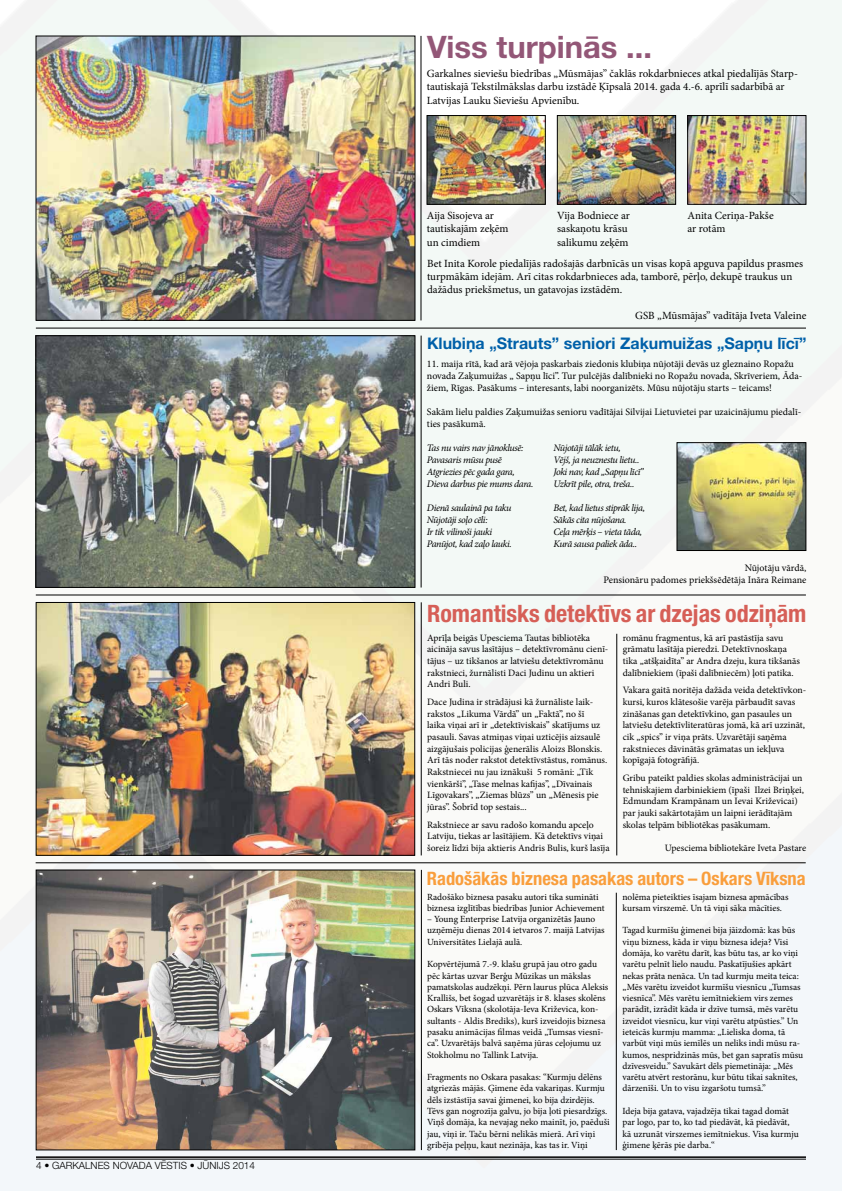
<style>
.page{position:relative;width:842px;height:1191px;background:#fff}
.page>*{position:absolute;margin:0;border:0;box-sizing:border-box;transform-origin:0 0}
.t1{font:700 31px "Helvetica Neue LT Pro";color:#935777}
.t2{font:700 condensed 24px "Helvetica Neue LT Pro";color:#d65f57}
.t3{font:700 condensed 18.5px "Helvetica Neue LT Pro";color:#f99e3c}
.t4{font:700 16px "Helvetica Neue LT Pro";color:#0060a9}
.t5{font:11px/13.2px "Minion Pro";color:#000}
.t6{font:10px/12px "Minion Pro";color:#000}
.t7{font:italic 10px/12px "Minion Pro";letter-spacing:-.04em;color:#000}
.t8{font:300 10px "Helvetica Neue LT Pro";color:#000}
.t9{font:9.7px/11.6px "Minion Pro";color:#000}
.t10{font:9.4px/11.3px "Minion Pro";color:#000}
</style>
<div class="page">
<img style="left:0;top:0;width:842px;height:1190px">
<hr style="left:36px;top:1156px;width:770px;height:1px;background:#000">
<hr style="left:36px;top:1158px;width:770px;height:1px;background:#000">
<img style="left:429px;top:117px;width:114px;height:85px">
<div style="left:427px;top:115px;width:118px;height:89px;border:1px solid #000"></div>
<img style="left:559px;top:117px;width:115px;height:85px">
<div style="left:557px;top:115px;width:119px;height:89px;border:1px solid #000"></div>
<img style="left:38px;top:38px;width:375px;height:280px">
<img style="left:689px;top:117px;width:115px;height:85px">
<div style="left:687px;top:115px;width:119px;height:89px;border:1px solid #000"></div>
<hr style="left:421px;top:36px;width:1px;height:284px;background:#000">
<hr style="left:36px;top:327px;width:770px;height:1px;background:#000">
<img style="left:38px;top:337px;width:375px;height:248px">
<div style="left:36px;top:335px;width:379px;height:252px;border:1px solid #000"></div>
<hr style="left:36px;top:594px;width:770px;height:1px;background:#000">
<hr style="left:421px;top:335px;width:1px;height:252px;background:#000">
<img style="left:38px;top:604px;width:375px;height:249px">
<div style="left:36px;top:602px;width:379px;height:253px;border:1px solid #000"></div>
<hr style="left:36px;top:862px;width:770px;height:1px;background:#000">
<hr style="left:617px;top:634px;width:1px;height:221px;background:#000">
<hr style="left:421px;top:602px;width:1px;height:253px;background:#000">
<img style="left:38px;top:872px;width:375px;height:276px">
<div style="left:36px;top:870px;width:379px;height:280px;border:1px solid #000"></div>
<hr style="left:421px;top:870px;width:1px;height:280px;background:#000">
<hr style="left:616px;top:892px;width:1px;height:258px;background:#000">
<img style="left:679px;top:444px;width:125px;height:104px">
<div style="left:677px;top:442px;width:129px;height:108px;border:1px solid #000"></div>
<p class="t8" style="left:36px;top:1159px;width:220px">4 • GARKALNES NOVADA VĒSTIS • JŪNIJS 2014</p>
<h1 class="t1" style="left:427px;top:28px;width:227px">Viss turpinās ...</h1>
<p class="t5" style="left:427px;top:67px;width:372px">Garkalnes sieviešu biedrības „Mūsmājas” čaklās rokdarbnieces atkal piedalījās Starp&shy;tautiskajā Tekstilmākslas darbu izstādē Ķīpsalā 2014. gada 4.-6. aprīlī sadarbībā ar<br>Latvijas Lauku Sieviešu Apvienību.</p>
<p class="t5" style="left:427px;top:209px;width:83px">Aija Sisojeva ar tautiskajām zeķēm un cimdiem</p>
<p class="t5" style="left:557px;top:209px;width:74px">Vija Bodniece ar saskaņotu krāsu salikumu zeķēm</p>
<p class="t5" style="left:687px;top:209px;width:88px">Anita Ceriņa-Pakše ar rotām</p>
<p class="t5" style="left:427px;top:256px;width:378px">Bet Inita Korole piedalījās radošajās darbnīcās un visas kopā apguva papildus prasmes turpmākām idejām. Arī citas rokdarbnieces ada, tamborē, pērļo, dekupē traukus un dažādus priekšmetus, un gatavojas izstādēm.</p>
<p class="t5" style="left:635px;top:309px;width:173px">GSB „Mūsmājas” vadītāja Iveta Valeine</p>
<h3 class="t4" style="left:427px;top:333px;width:381px">Klubiņa „Strauts” seniori Zaķumuižas „Sapņu līcī”</h3>
<p class="t6" style="left:427px;top:358px;width:377px">11. maija rītā, kad arā vējoja paskarbais ziedonis klubiņa nūjotāji devās uz gleznaino Ropažu novada Zaķumuižas „ Sapņu līci”. Tur pulcējās dalībnieki no Ropažu novada, Skrīveriem, Āda&shy;žiem, Rīgas. Pasākums – interesants, labi noorganizēts. Mūsu nūjotāju starts – teicams!</p>
<p class="t6" style="left:427px;top:406px;width:376px">Sakām lielu paldies Zaķumuižas senioru vadītājai Silvijai Lietuvietei par uzaicinājumu piedalī&shy;ties pasākumā.</p>
<p class="t7" style="left:427px;top:442px;width:108px">Tas nu vairs nav jānoklusē:<br>Pavasaris mūsu pusē<br>Atgriezies pēc gada gara,<br>Dieva darbus pie mums dara.</p>
<p class="t7" style="left:427px;top:502px;width:86px">Dienā saulainā pa taku<br>Nūjotāji soļo cēli:<br>Ir tik vilinoši jauki<br>Panūjot, kad zaļo lauki.</p>
<p class="t6" style="left:603px;top:562px;width:204px;text-align:right">Nūjotāju vārdā,<br>Pensionāru padomes priekšsēdētāja Ināra Reimane</p>
<p class="t7" style="left:553px;top:442px;width:92px">Nūjotāji tālāk ietu,<br>Vējš, ja neuznestu lietu..<br>Joki nav, kad „Sapņu līcī”<br>Uzkrīt pile, otra, treša..</p>
<p class="t7" style="left:553px;top:502px;width:93px">Bet, kad lietus stiprāk lija,<br>Sākās cita nūjošana.<br>Ceļa mērķis – vieta tāda,<br>Kurā sausa paliek āda..</p>
<h2 class="t2" style="left:427px;top:598px;width:381px">Romantisks detektīvs ar dzejas odziņām</h2>
<p class="t9" style="left:427px;top:632px;width:183px">Aprīļa beigās Upesciema Tautas bibliotēka aicināja savus lasītājus – detektīvromānu cienī&shy;tājus – uz tikšanos ar latviešu detektīvromānu rakstnieci, žurnālisti Daci Judinu un aktieri Andri Buli.</p>
<p class="t9" style="left:427px;top:696px;width:182px">Dace Judina ir strādājusi kā žurnāliste laik&shy;rakstos „Likuma Vārdā” un „Faktā”, no šī<br>laika viņai arī ir „detektīviskais” skatījums uz pasauli. Savas atmiņas viņai uzticējis aizsaulē aizgājušais policijas ģenerālis Aloizs Blonskis.<br>Arī tās noder rakstot detektīvstāstus, romānus.<br>Rakstniecei nu jau iznākuši 5 romāni: „Tik vienkārši”, „Tase melnas kafijas”, „Dīvainais Līgovakars”, „Ziemas blūzs” un „Mēnesis pie jūras”. Šobrīd top sestais...</p>
<p class="t9" style="left:427px;top:818px;width:184px">Rakstniece ar savu radošo komandu apceļo<br>Latviju, tiekas ar lasītājiem. Kā detektīvs viņai šoreiz līdzi bija aktieris Andris Bulis, kurš lasīja</p>
<p class="t9" style="left:623px;top:632px;width:179px">romānu fragmentus, kā arī pastāstīja savu grāmatu lasītāja pieredzi. Detektīvnoskaņa tika „atšķaidīta” ar Andra dzeju, kura tikšanās dalībniekiem (īpaši dalībniecēm) ļoti patika.</p>
<p class="t9" style="left:623px;top:684px;width:185px">Vakara gaitā noritēja dažāda veida detektīvkon&shy;kursi, kuros klātesošie varēja pārbaudīt savas zināšanas gan detektīvkino, gan pasaules un latviešu detektīvliteratūras jomā, kā arī uzzināt, cik „spics” ir viņa prāts. Uzvarētāji saņēma rakstnieces dāvinātās grāmatas un iekļuva kopīgajā fotogrāfijā.</p>
<p class="t9" style="left:623px;top:772px;width:183px">Gribu pateikt paldies skolas administrācijai un tehniskajiem darbiniekiem (īpaši Ilzei Briņķei, Edmundam Krampānam un Ievai Križevicai) par jauki sakārtotajām un laipni ierādītajām skolas telpām bibliotēkas pasākumam.</p>
<p class="t9" style="left:665px;top:842px;width:143px">Upesciema bibliotekāre Iveta Pastare</p>
<h3 class="t3" style="left:427px;top:866px;width:380px">Radošākās biznesa pasakas autors – Oskars Vīksna</h3>
<p class="t10" style="left:427px;top:891px;width:179px">Radošāko biznesa pasaku autori tika sumināti biznesa izglītības biedrības Junior Achievement</p>
<p class="t10" style="left:427px;top:913px;width:179px">– Young Enterprise Latvija organizētās Jauno uzņēmēju dienas 2014 ietvaros 7. maijā Latvijas<br>Universitātes Lielajā aulā.</p>
<p class="t10" style="left:427px;top:958px;width:183px">Kopvērtējumā 7.-9. klašu grupā jau otro gadu pēc kārtas uzvar Berģu Mūzikas un mākslas pamatskolas audzēkņi. Pērn laurus plūca Aleksis Krallišs, bet šogad uzvarētājs ir 8. klases skolēns Oskars Vīksna (skolotāja-Ieva Križevica, kon&shy;sultants - Aldis Brediks), kurš izveidojis biznesa pasaku animācijas filmas veidā „Tumsas viesnī&shy;ca”. Uzvarētājs balvā saņēma jūras ceļojumu uz Stokholmu no Tallink Latvija.</p>
<p class="t10" style="left:427px;top:1071px;width:184px">Fragments no Oskara pasakas: “Kurmju dēlēns atgriezās mājās. Ģimene ēda vakariņas. Kurmju dēls izstāstīja savai ģimenei, ko bija dzirdējis.<br>Tēvs gan nogrozīja galvu, jo bija ļoti piesardzīgs.<br>Viņš domāja, ka nevajag neko mainīt, jo, paēduši jau, viņi ir. Taču bērni nelikās mierā. Arī viņi gribēja peļņu, kaut nezināja, kas tas ir. Viņi</p>
<p class="t10" style="left:622px;top:891px;width:168px">nolēma pieteikties īsajam biznesa apmācības kursam virszemē. Un tā viņi sāka mācīties.</p>
<p class="t10" style="left:622px;top:924px;width:182px">Tagad kurmīšu ģimenei bija jāizdomā: kas būs viņu bizness, kāda ir viņu biznesa ideja? Visi domāja, ko varētu darīt, kas būtu tas, ar ko viņi varētu pelnīt lielo naudu. Paskatījušies apkārt nekas prāta nenāca. Un tad kurmju meita teica: „Mēs varētu izveidot kurmīšu viesnīcu „Tumsas viesnīca”. Mēs varētu iemītniekiem virs zemes parādīt, izrādīt kāda ir dzīve tumsā, mēs varētu izveidot viesnīcu, kur viņi varētu atpūsties.” Un ieteicās kurmju mamma: „Lieliska doma, tā varbūt viņi mūs iemīlēs un neliks indi mūsu ra&shy;kumos, nespridzinās mūs, bet gan sapratīs mūsu dzīvesveidu.” Savukārt dēls piemetināja: „Mēs varētu atvērt restorānu, kur būtu tikai saknītes, dārzenīši. Un to visu izgaršotu tumsā.”</p>
<p class="t10" style="left:622px;top:1105px;width:178px">Ideja bija gatava, vajadzēja tikai tagad domāt par logo, par to, ko tad piedāvāt, kā piedāvāt, kā uzrunāt virszemes iemītniekus. Visa kurmju ģimene ķērās pie darba.“</p>
</div>
